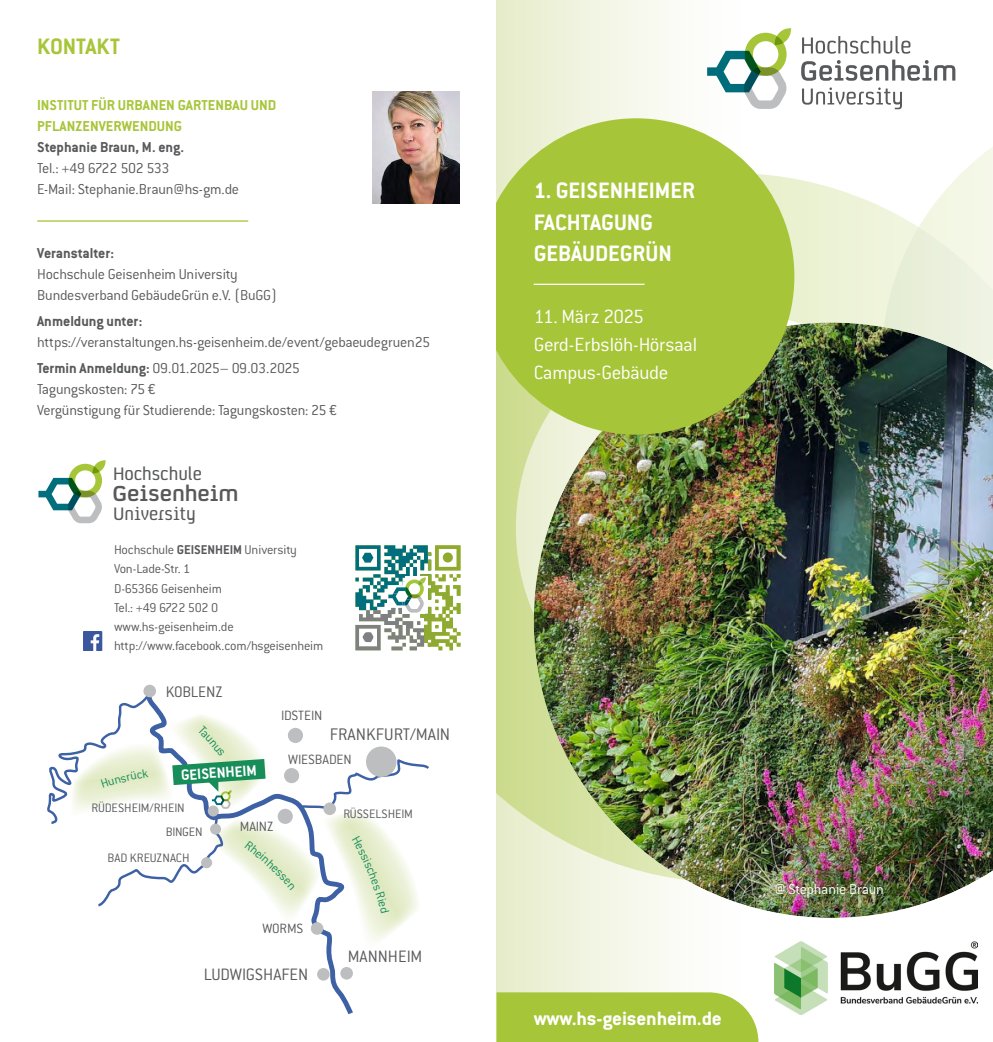
<style>
.page{position:relative;width:993px;height:1042px;background:#fff}
.page>*{position:absolute;margin:0;border:0;box-sizing:border-box;transform-origin:0 0}
.t1{font:700 24.5px/31.5px "Conduit ITC Pro";color:#fff}
.t2{font:700 24.5px "Conduit ITC Pro";color:#a7c539}
.t3{font:700 21.35px "Beeston";color:#58595b}
.t4{font:300 21px/28px "Conduit ITC Pro";letter-spacing:-.02em;color:#fff}
.t5{font:700 21px "Conduit ITC Pro";letter-spacing:-.01em;color:#fff;scale:1.04 1}
.t6{font:300 18.38px "Conduit ITC Pro";color:#58595b}
.t7{font:300 18.2px "Conduit ITC Pro";color:#58595b}
.t8{font:17.68px "Beeston";color:#58595b}
.t9{font:300 16.8px "Conduit ITC Pro";letter-spacing:-.02em;color:#58595b}
.t10{font:700 16.28px "Conduit ITC Pro";color:#fff}
.t11{font:300 15.75px/21px "Conduit ITC Pro";letter-spacing:-.015em;color:#58595b}
.t12{font:700 15.75px "Conduit ITC Pro";color:#58595b}
.t13{font:700 15.75px/21px "Conduit ITC Pro";color:#a7c539}
.t14{font:300 15.75px "Conduit ITC Pro";letter-spacing:-.02em;color:#fff}
.t15{font:300 14.7px "Conduit ITC Pro";letter-spacing:-.005em;color:#58595b}
.t16{font:300 14px/19.2px "Conduit ITC Pro";letter-spacing:-.015em;color:#58595b}
.t17{font:300 13.47px "Conduit ITC Pro";color:#58595b}
.s1{font-weight:700}
</style>
<div class="page">
<div style="left:496px;top:0;width:248px;height:1042px;background:linear-gradient(to right,#e7edcc,#fff)"></div>
<svg style="left:496px;top:178px;width:304px;height:705px;background:#d2e09d"></svg>
<div style="left:513px;top:286px;width:479px;height:632px;background:#006e7c;opacity:.2"></div>
<svg style="left:707px;top:27px;width:84px;height:82px"></svg>
<svg style="left:802px;top:36px;width:108px;height:18px"></svg>
<svg style="left:800px;top:60px;width:192px;height:320px"></svg>
<div style="left:496px;top:992px;width:262px;height:50px;background:#a7c539"></div>
<svg style="left:496px;top:118px;width:298px;height:317px;background:#aac44d"></svg>
<hr style="left:533px;top:284px;width:111px;height:1px;background:#fff">
<img style="left:774px;top:941px;width:203px;height:73px">
<svg style="left:317px;top:951px;width:36px;height:64px"></svg>
<div style="left:143px;top:685px;width:13px;height:12px;background:#bcbec0;border-radius:50%"></div>
<div style="left:317px;top:968px;width:12px;height:12px;background:#bcbec0;border-radius:50%"></div>
<div style="left:340px;top:967px;width:13px;height:12px;background:#bcbec0;border-radius:50%"></div>
<svg style="left:38px;top:460px;width:68px;height:63px"></svg>
<svg style="left:355px;top:545px;width:105px;height:105px"></svg>
<div style="left:442px;top:552px;width:10px;height:10px;background:#8faa30;border-radius:50%"></div>
<img style="left:83px;top:631px;width:19px;height:19px">
<img style="left:372px;top:92px;width:87px;height:111px">
<hr style="left:37px;top:220px;width:211px;height:2px;background:#a7c539">
<svg style="left:47px;top:689px;width:382px;height:262px"></svg>
<h1 class="t2" style="left:37px;top:33px;width:84px">KONTAKT</h1>
<p class="t13" style="left:37px;top:95px;width:240px">INSTITUT FÜR URBANEN GARTENBAU UND<br>PFLANZENVERWENDUNG</p>
<p class="t12" style="left:37px;top:138px;width:148px">Stephanie Braun, M. eng.</p>
<p class="t11" style="left:37px;top:158px;width:203px">Tel.: +49 6722 502 533<br>E-Mail: Stephanie.Braun@hs-gm.de</p>
<p class="t12" style="left:37px;top:244px;width:78px">Veranstalter:</p>
<p class="t11" style="left:37px;top:264px;width:241px">Hochschule Geisenheim University<br>Bundesverband GebäudeGrün e.V. (BuGG)</p>
<p class="t12" style="left:37px;top:312px;width:106px">Anmeldung unter:</p>
<p class="t11" style="left:37px;top:329px;width:394px;line-height:25.9px">https://veranstaltungen.hs-geisenheim.de/event/gebaeudegruen25<br><span class="s1">Termin Anmeldung:</span> 09.01.2025– 09.03.2025</p>
<p class="t11" style="left:37px;top:378px;width:301px">Tagungskosten: 75 €<br>Vergünstigung für Studierende: Tagungskosten: 25 €</p>
<p class="t8" style="left:113px;top:464px;width:90px">Hochschule</p>
<h2 class="t3" style="left:112px;top:482px;width:128px">Geisenheim</h2>
<p class="t8" style="left:113px;top:504px;width:84px">University</p>
<p class="t16" style="left:114px;top:540px;width:211px">Hochschule <span class="s1">GEISENHEIM</span> University<br>Von-Lade-Str. 1<br>D-65366 Geisenheim<br>Tel.: +49 6722 502 0 www.hs-geisenheim.de http://www.facebook.com/hsgeisenheim</p>
<p class="t9" style="left:166px;top:682px;width:58px">KOBLENZ</p>
<p class="t10" style="left:180px;top:766px;width:77px;rotate:-4deg">GEISENHEIM</p>
<p class="t17" style="left:91px;top:801px;width:95px">RÜDESHEIM/RHEIN</p>
<p class="t17" style="left:166px;top:824px;width:38px">BINGEN</p>
<p class="t17" style="left:107px;top:850px;width:83px">BAD KREUZNACH</p>
<p class="t15" style="left:240px;top:819px;width:35px">MAINZ</p>
<p class="t15" style="left:281px;top:707px;width:43px">IDSTEIN</p>
<p class="t6" style="left:330px;top:724px;width:122px">FRANKFURT/MAIN</p>
<p class="t15" style="left:288px;top:751px;width:65px">WIESBADEN</p>
<p class="t17" style="left:343px;top:806px;width:71px">RÜSSELSHEIM</p>
<p class="t15" style="left:262px;top:920px;width:42px">WORMS</p>
<p class="t7" style="left:204px;top:964px;width:106px">LUDWIGSHAFEN</p>
<p class="t7" style="left:347px;top:947px;width:76px">MANNHEIM</p>
<h1 class="t1" style="left:533px;top:175px;width:163px">1. GEISENHEIMER<br>FACHTAGUNG<br>GEBÄUDEGRÜN</h1>
<h3 class="t4" style="left:533px;top:302px;width:165px">11. März 2025<br>Gerd-Erbslöh-Hörsaal<br>Campus-Gebäude</h3>
<h3 class="t5" style="left:533px;top:1006px;width:182px">www.hs-geisenheim.de</h3>
<p class="t14" style="left:774px;top:881px;width:111px">@ Stephanie Braun</p>
</div>
